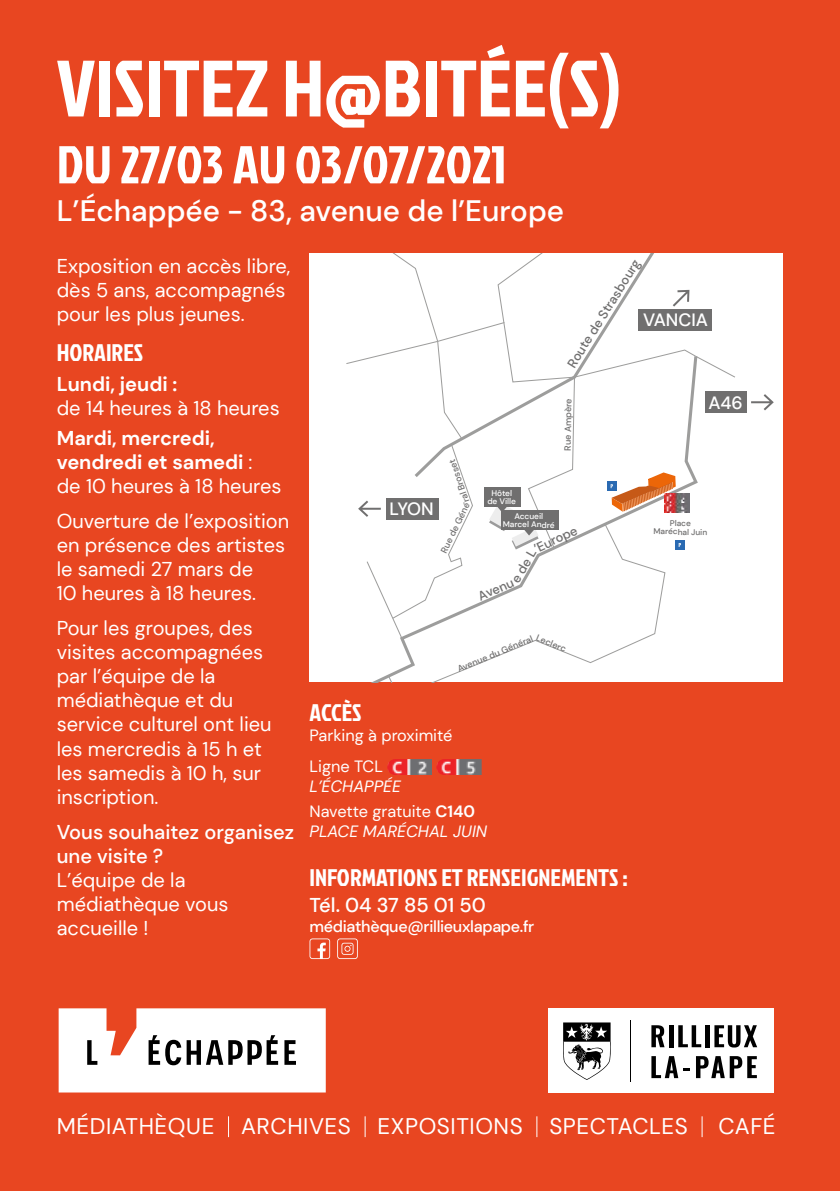
<style>
.page{position:relative;width:840px;height:1191px;background:#fff}
.page>*{position:absolute;margin:0;border:0;box-sizing:border-box;transform-origin:0 0}
.t1{font:79.6px "Jockey";color:#fff}
.t2{font:53px "Jockey";color:#fff}
.t3{font:500 29.6px "DM Sans";color:#fff}
.t4{font:24px "Jockey";color:#fff}
.t5{font:22.6px "DM Sans";letter-spacing:.025em;color:#fff}
.t6{font:20px/24px "DM Sans";color:#fff}
.t7{font:700 20px/24px "DM Sans";color:#fff}
.t8{font:500 20px/24px "DM Sans";color:#fff}
.t9{font:500 17.8px "DM Sans";color:#fff}
.t10{font:16.4px/31px "DM Sans";color:#fff}
.t11{font:italic 16.4px "DM Sans";color:#fff}
.t12{font:500 16px "DM Sans";letter-spacing:-.02em;color:#fff}
.t13{font:500 13px "DM Sans";color:#706f6f}
.t14{font:500 9px "DM Sans";color:#706f6f}
.t15{font:500 8.2px/8.2px "DM Sans";color:#fff;text-align:center}
.t16{font:500 8.2px/8.2px "DM Sans";color:#706f6f;text-align:center}
.s1{font-weight:400}
.s2{font-style:italic}
.s3{font-weight:700}
</style>
<div class="page">
<div style="left:0;top:0;width:839px;height:1191px;background:#e84621"></div>
<div style="left:309px;top:253px;width:473px;height:429px;background:#fff"></div>
<svg style="left:387px;top:674px;width:9px;height:8px"></svg>
<svg style="left:404px;top:640px;width:238px;height:42px"></svg>
<div style="left:704px;top:392px;width:41px;height:21px;background:#706f6f"></div>
<svg style="left:751px;top:394px;width:22px;height:16px"></svg>
<svg style="left:346px;top:253px;width:390px;height:387px"></svg>
<svg style="left:59px;top:1008px;width:266px;height:84px"></svg>
<div style="left:547px;top:1008px;width:226px;height:84px;background:#fff"></div>
<svg style="left:651px;top:1025px;width:13px;height:22px"></svg>
<div style="left:668px;top:1025px;width:5px;height:22px;background:#000"></div>
<svg style="left:678px;top:1025px;width:22px;height:22px"></svg>
<div style="left:704px;top:1025px;width:5px;height:22px;background:#000"></div>
<svg style="left:714px;top:1025px;width:42px;height:22px"></svg>
<svg style="left:651px;top:1056px;width:38px;height:22px"></svg>
<svg style="left:696px;top:1056px;width:60px;height:22px"></svg>
<hr style="left:629px;top:1020px;width:1px;height:62px;background:#000">
<svg style="left:563px;top:1022px;width:48px;height:58px"></svg>
<svg style="left:228px;top:1116px;width:1px;height:21px"></svg>
<svg style="left:364px;top:1116px;width:1px;height:21px"></svg>
<svg style="left:536px;top:1116px;width:1px;height:21px"></svg>
<svg style="left:701px;top:1116px;width:1px;height:21px"></svg>
<img style="left:387px;top:759px;width:45px;height:16px">
<img style="left:436px;top:759px;width:45px;height:16px">
<svg style="left:309px;top:938px;width:21px;height:21px"></svg>
<svg style="left:337px;top:938px;width:20px;height:21px"></svg>
<h1 class="t1" style="left:57px;top:31px;width:565px">VISITEZ H@BITÉE(S)</h1>
<h2 class="t2" style="left:57px;top:126px;width:451px">DU 27/03 AU 03/07/2021</h2>
<h3 class="t3" style="left:57px;top:192px;width:508px">L’Échappée - 83, avenue de l’Europe</h3>
<p class="t6" style="left:57px;top:254px;width:235px">Exposition en accès libre, dès 5 ans, accompagnés pour les plus jeunes.</p>
<p class="t4" style="left:57px;top:335px;width:88px">HORAIRES</p>
<p class="t7" style="left:57px;top:372px;width:122px">Lundi, jeudi :</p>
<p class="t6" style="left:57px;top:396px;width:224px">de 14 heures à 18 heures</p>
<p class="t7" style="left:57px;top:426px;width:226px">Mardi, mercredi, vendredi et samedi <span class="s1">:<br>de 10 heures à 18 heures</span></p>
<p class="t6" style="left:57px;top:509px;width:234px">Ouverture de l’exposition en présence des artistes le samedi 27 mars de<br>10 heures à 18 heures.</p>
<p class="t6" style="left:57px;top:616px;width:216px">Pour les groupes, des visites accompagnées par l’équipe de la médiathèque et du service culturel ont lieu les mercredis à 15 h et les samedis à 10 h, sur inscription.</p>
<p class="t8" style="left:57px;top:819px;width:239px">Vous souhaitez organisez une visite ?</p>
<p class="t6" style="left:57px;top:867px;width:173px">L’équipe de la médiathèque vous accueille !</p>
<p class="t9" style="left:389px;top:498px;width:46px">LYON</p>
<p class="t13" style="left:563px;top:362px;width:126px;rotate:-58deg">Route de Strasbourg</p>
<p class="t14" style="left:561px;top:451px;width:54px;rotate:-89deg">Rue Ampère</p>
<p class="t9" style="left:642px;top:309px;width:66px">VANCIA</p>
<p class="t9" style="left:708px;top:391px;width:36px">A46</p>
<p class="t14" style="left:461px;top:504px;width:47px;rotate:-109deg">ral Brosset</p>
<p class="t15" style="left:487px;top:488px;width:30px;rotate:1deg">Hôtel de Ville</p>
<p class="t15" style="left:502px;top:511px;width:53px;rotate:1deg">Accueil<br>Marcel André</p>
<p class="t16" style="left:653px;top:519px;width:55px;rotate:1deg">Place<br>Maréchal Juin</p>
<p class="t14" style="left:438px;top:550px;width:56px;rotate:-64deg">Rue de Géné</p>
<p class="t13" style="left:531px;top:541px;width:48px;rotate:-25deg">’Europe</p>
<p class="t13" style="left:507px;top:578px;width:38px;rotate:-60deg">edeL</p>
<p class="t13" style="left:475px;top:589px;width:39px;rotate:-24deg">Avenu</p>
<p class="t14" style="left:455px;top:663px;width:82px;rotate:-22deg">Avenue du Général</p>
<p class="t14" style="left:538px;top:632px;width:33px;rotate:22deg">Leclerc</p>
<p class="t4" style="left:309px;top:695px;width:53px">ACCÈS</p>
<p class="t10" style="left:309px;top:720px;width:144px">Parking à proximité<br>Ligne TCL</p>
<p class="t10" style="left:309px;top:773px;width:167px;line-height:25.2px"><span class="s2">L’ÉCHAPPÉE<br></span>Navette gratuite <span class="s3">C140</span></p>
<p class="t11" style="left:309px;top:821px;width:179px">PLACE MARÉCHAL JUIN</p>
<p class="t4" style="left:309px;top:860px;width:319px">INFORMATIONS ET RENSEIGNEMENTS :</p>
<p class="t8" style="left:309px;top:892px;width:178px">Tél. 04 37 85 01 50</p>
<p class="t12" style="left:309px;top:916px;width:226px">médiathèque@rillieuxlapape.fr</p>
<p class="t5" style="left:57px;top:1112px;width:632px">MÉDIATHÈQUE ARCHIVES EXPOSITIONS SPECTACLES</p>
<p class="t5" style="left:718px;top:1112px;width:59px">CAFÉ</p>
</div>
